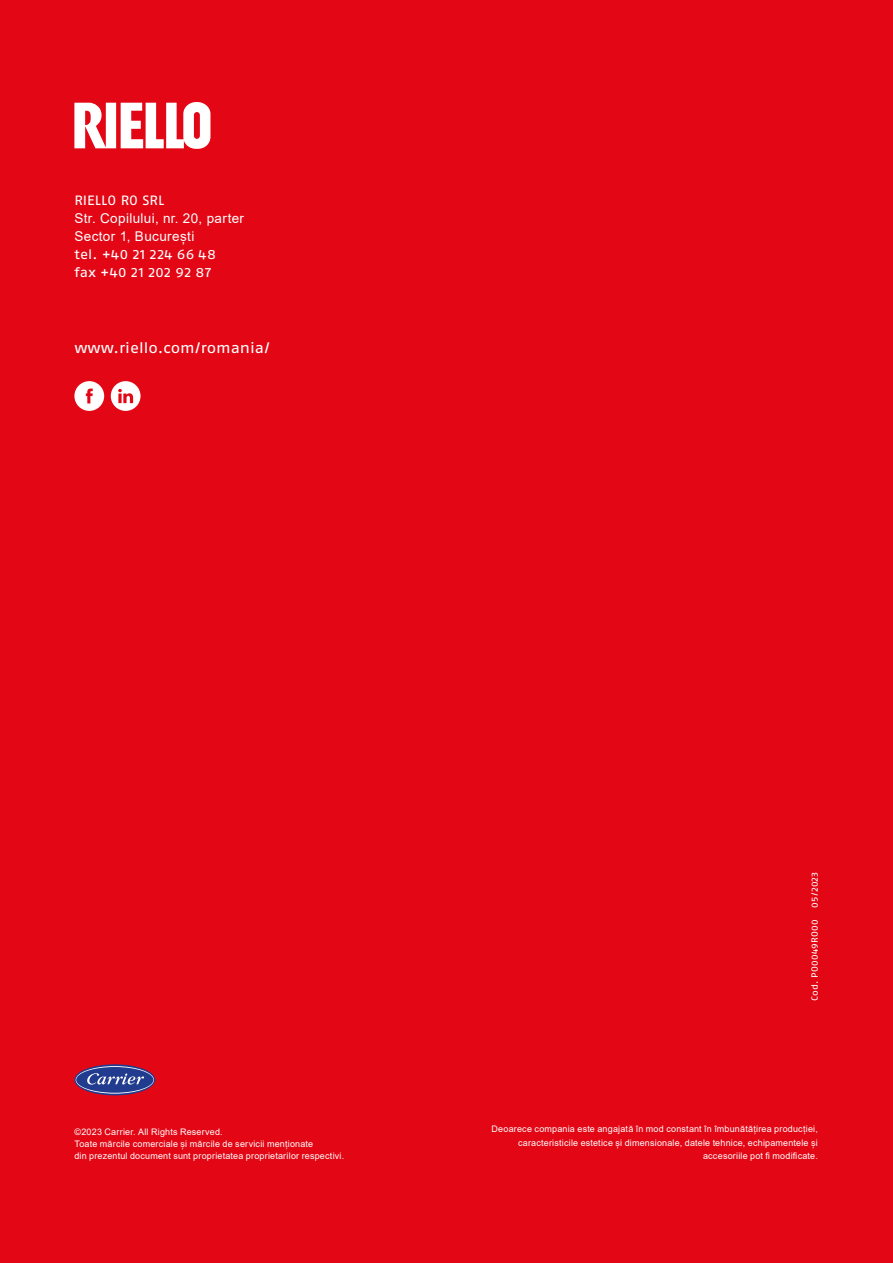
<style>
.page{position:relative;width:893px;height:1263px;background:#e30614}
.page>*{position:absolute;margin:0;border:0;box-sizing:border-box;transform-origin:0 0}
.t1{font:15px "Fago Ex Lf";color:#fff}
.t2{font:13.5px "Arial";letter-spacing:.03em;color:#fff}
.t3{font:13.5px "Fago Ex Lf";letter-spacing:.02em;color:#fff}
.t4{font:9px/13.5px "Arial";letter-spacing:.02em;color:#fff;text-align:right}
.t5{font:9px "Fago Ex Lf";letter-spacing:.03em;color:#fff}
</style>
<div class="page">
<svg style="left:74px;top:102px;width:136px;height:47px"></svg>
<svg style="left:74px;top:1064px;width:81px;height:31px"></svg>
<svg style="left:76px;top:1066px;width:78px;height:28px"></svg>
<div style="left:74px;top:381px;width:30px;height:30px;background:#fff;border-radius:50%"></div>
<svg style="left:86px;top:389px;width:7px;height:14px"></svg>
<div style="left:111px;top:381px;width:30px;height:30px;background:#fff;border-radius:50%"></div>
<svg style="left:118px;top:389px;width:15px;height:14px"></svg>
<p class="t3" style="left:74px;top:193px;width:91px">RIELLO RO SRL</p>
<p class="t2" style="left:74px;top:209px;width:171px">Str. Copilului, nr. 20, parter</p>
<p class="t2" style="left:74px;top:227px;width:121px">Sector 1, București</p>
<p class="t3" style="left:74px;top:247px;width:143px">tel. +40 21 224 66 48</p>
<p class="t3" style="left:74px;top:265px;width:139px">fax +40 21 202 92 87</p>
<p class="t1" style="left:74px;top:339px;width:197px">www.riello.com/romania/</p>
<p class="t4" style="left:74px;top:1125px;width:150px">©2023 Carrier. All Rights Reserved.</p>
<p class="t4" style="left:74px;top:1137px;width:240px">Toate mărcile comerciale și mărcile de servicii menționate</p>
<p class="t4" style="left:74px;top:1149px;width:271px">din prezentul document sunt proprietatea proprietarilor respectivi.</p>
<p class="t5" style="left:809px;top:907px;width:38px;rotate:-90deg">05/2023</p>
<p class="t5" style="left:809px;top:1001px;width:83px;rotate:-90deg">Cod. PO0049RO00</p>
<p class="t4" style="left:492px;top:1122px;width:328px">Deoarece compania este angajată în mod constant în îmbunătățirea producției,</p>
<p class="t4" style="left:518px;top:1135px;width:301px">caracteristicile estetice și dimensionale, datele tehnice, echipamentele și accesoriile pot fi modificate.</p>
</div>
